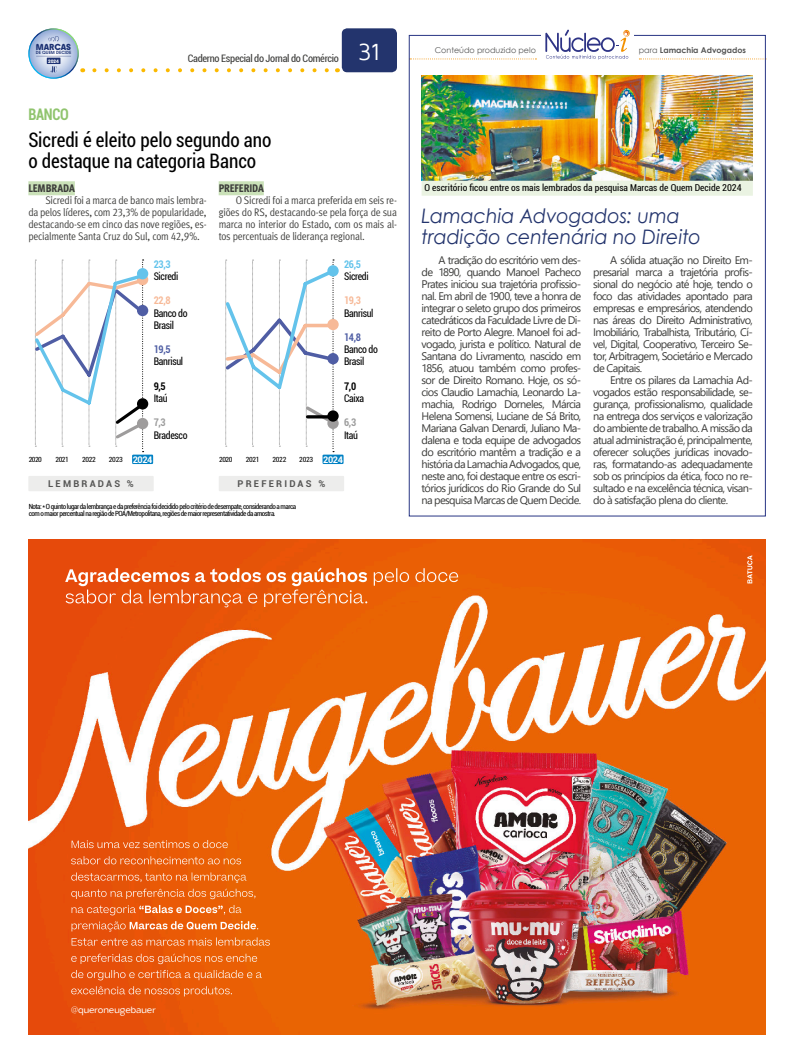
<style>
.page{position:relative;width:794px;height:1063px;background:#fff}
.page>*{position:absolute;margin:0;border:0;box-sizing:border-box;transform-origin:0 0}
.t1{font:24px "Maven Pro";color:#fff}
.Matéria_3_2{font:condensed 20px "Roboto";letter-spacing:-.005em;color:#000;scale:.95 1}
.Matéria_3_2-2{font:italic 20px/21px "Century Gothic";letter-spacing:-.005em;color:#23346d;scale:.95 1}
.CARTOLA{font:700 condensed 16px "Roboto";letter-spacing:-.02em;color:#90c46e;scale:.9 1}
.TEXTO{font:11px/12px "Segoe UI";letter-spacing:-.055em;color:#3c3c3a;text-align:justify}
.TEXTO-2{font:11px/12px "Meta Cond Normal LF";letter-spacing:-.02em;color:#3c3c3a;text-align:justify}
.TEXTO-3{font:800 11px "Meta Cond";letter-spacing:-.01em;color:#3c3c3a}
.t2{font:condensed 10.5px/12.2px "Roboto";letter-spacing:-.03em;color:#000;scale:.93 1}
.t3{font:700 condensed 10.5px "Roboto";color:#62c3eb;scale:.93 1}
.t4{font:700 condensed 10.5px "Roboto";color:#f7b997;scale:.93 1}
.t5{font:700 condensed 10.5px "Roboto";color:#4f5ea4;scale:.93 1}
.t6{font:700 condensed 10.5px "Roboto";color:#000;scale:.93 1}
.t7{font:700 condensed 10.5px "Roboto";color:#9c9c9c;scale:.93 1}
.Titulo_tabela{font:condensed 10.3px "Roboto";letter-spacing:-.03em;color:#3c3c3a}
.Legenda{font:condensed 9.5px "Roboto";color:#000}
.t8{font:700 9.4px "Roboto";letter-spacing:.235em;color:#565655}
.t9{font:9.1px "Laro Soft";color:#fff}
.t10{font:700 9.1px "Roboto";letter-spacing:-.045em;color:#fff}
.t11{font:900 8.7px "Youth Trial";letter-spacing:-.01em;color:#1c3173}
.t12{font:8px "Century Gothic";color:#565655}
.t13{font:700 8px "Century Gothic";color:#565655}
.t14{font:condensed 7.1px/7.1px "Roboto";letter-spacing:-.065em;color:#000}
.t15{font:700 4.8px "Youth Trial";color:#fff}
.t16{font:500 4.5px "Youth Trial";color:#1c3173}
.s1{font-weight:400}
</style>
<div class="page">
<div style="left:342px;top:28px;width:55px;height:44px;background:#23346d;border-radius:5px"></div>
<svg style="left:94px;top:68px;width:235px;height:4px"></svg>
<svg style="left:28px;top:28px;width:55px;height:51px"></svg>
<svg style="left:411px;top:58px;width:125px;height:1px"></svg>
<svg style="left:639px;top:58px;width:127px;height:1px"></svg>
<svg style="left:545px;top:30px;width:83px;height:30px"></svg>
<img style="left:421px;top:75px;width:332px;height:105px">
<div style="left:421px;top:181px;width:332px;height:15px;background:#eaf3e2"></div>
<div style="left:327px;top:418px;width:12px;height:11px;background:#9e9c9c;border-radius:50%"></div>
<div style="left:28px;top:476px;width:126px;height:15px;background:#ededec"></div>
<div style="left:219px;top:476px;width:125px;height:15px;background:#ededec"></div>
<div style="left:132px;top:455px;width:21px;height:9px;background:#0081c4"></div>
<div style="left:322px;top:455px;width:21px;height:9px;background:#0081c4"></div>
<div style="left:137px;top:418px;width:11px;height:11px;background:#9e9c9c;border-radius:50%"></div>
<svg style="left:327px;top:265px;width:12px;height:12px"></svg>
<div style="left:137px;top:305px;width:11px;height:11px;background:#4f5da4;border-radius:50%"></div>
<svg style="left:137px;top:398px;width:11px;height:12px"></svg>
<svg style="left:327px;top:319px;width:12px;height:11px"></svg>
<svg style="left:327px;top:410px;width:12px;height:12px"></svg>
<svg style="left:327px;top:353px;width:12px;height:11px"></svg>
<div style="left:137px;top:268px;width:11px;height:11px;background:#64c3eb;border-radius:50%"></div>
<svg style="left:35px;top:259px;width:111px;height:193px"></svg>
<svg style="left:225px;top:259px;width:111px;height:193px"></svg>
<div style="left:28px;top:181px;width:47px;height:14px;background:#cae1b8"></div>
<div style="left:219px;top:181px;width:45px;height:14px;background:#cae1b8"></div>
<img style="left:28px;top:540px;width:737px;height:495px">
<svg style="left:747px;top:555px;width:5px;height:28px"></svg>
<svg style="left:65px;top:568px;width:393px;height:39px;background:#eb7331"></svg>
<svg style="left:71px;top:986px;width:161px;height:10px;background:#eb7030"></svg>
<svg style="left:71px;top:970px;width:191px;height:10px;background:#eb722f"></svg>
<svg style="left:71px;top:954px;width:186px;height:10px;background:#eb722f"></svg>
<svg style="left:72px;top:921px;width:198px;height:25px;background:#eb732e"></svg>
<svg style="left:72px;top:905px;width:169px;height:10px;background:#ec7c3e"></svg>
<svg style="left:71px;top:889px;width:184px;height:10px;background:#eb742f"></svg>
<svg style="left:71px;top:872px;width:175px;height:11px;background:#eb712b"></svg>
<svg style="left:71px;top:856px;width:170px;height:8px"></svg>
<svg style="left:72px;top:840px;width:156px;height:8px"></svg>
<p class="t11" style="left:36px;top:43px;width:37px">MARCAS</p>
<p class="t16" style="left:36px;top:51px;width:37px">DE QUEM DECIDE</p>
<p class="t15" style="left:48px;top:59px;width:13px">2024</p>
<p class="Titulo_tabela" style="left:188px;top:52px;width:153px">Caderno Especial do Jornal do Comércio</p>
<p class="t1" style="left:358px;top:39px;width:25px">31</p>
<p class="CARTOLA" style="left:28px;top:103px;width:47px">BANCO</p>
<p class="Matéria_3_2" style="left:28px;top:126px;width:257px">Sicredi é eleito pelo segundo ano</p>
<p class="Matéria_3_2" style="left:28px;top:147px;width:241px">o destaque na categoria Banco</p>
<p class="TEXTO-3" style="left:28px;top:182px;width:48px">LEMBRADA</p>
<p class="TEXTO-2" style="left:28px;top:194px;width:180px;text-indent:17px">Sicredi foi a marca de banco mais lembra&shy;da pelos líderes, com 23,3% de popularidade, destacando-se em cinco das nove regiões, es&shy;pecialmente Santa Cruz do Sul, com 42,9%.</p>
<p class="t3" style="left:154px;top:257px;width:20px">23,3</p>
<p class="t2" style="left:154px;top:270px;width:28px">Sicredi</p>
<p class="t4" style="left:154px;top:293px;width:20px">22,8</p>
<p class="t2" style="left:154px;top:306px;width:38px">Banco do<br>Brasil</p>
<p class="t5" style="left:154px;top:342px;width:20px">19,5</p>
<p class="t2" style="left:154px;top:355px;width:33px">Banrisul</p>
<p class="t6" style="left:154px;top:379px;width:14px">9,5</p>
<p class="t2" style="left:154px;top:392px;width:17px">Itaú</p>
<p class="t7" style="left:154px;top:415px;width:14px">7,3</p>
<p class="t2" style="left:154px;top:428px;width:38px">Bradesco</p>
<p class="TEXTO-3" style="left:219px;top:182px;width:47px">PREFERIDA</p>
<p class="TEXTO-2" style="left:219px;top:194px;width:180px;text-indent:17px">O Sicredi foi a marca preferida em seis re&shy;giões do RS, destacando-se pela força de sua marca no interior do Estado, com os mais al&shy;tos percentuais de liderança regional.</p>
<p class="t3" style="left:344px;top:257px;width:20px">26,5</p>
<p class="t2" style="left:344px;top:270px;width:28px">Sicredi</p>
<p class="t4" style="left:344px;top:293px;width:20px">19,3</p>
<p class="t2" style="left:344px;top:306px;width:33px">Banrisul</p>
<p class="t5" style="left:344px;top:330px;width:20px">14,8</p>
<p class="t2" style="left:344px;top:343px;width:38px">Banco do<br>Brasil</p>
<p class="t6" style="left:344px;top:379px;width:14px">7,0</p>
<p class="t2" style="left:344px;top:392px;width:23px">Caixa</p>
<p class="t7" style="left:344px;top:415px;width:14px">6,3</p>
<p class="t2" style="left:344px;top:428px;width:17px">Itaú</p>
<p class="t14" style="left:29px;top:456px;width:15px">2020</p>
<p class="t14" style="left:55px;top:456px;width:15px">2021</p>
<p class="t14" style="left:82px;top:456px;width:15px">2022</p>
<p class="t14" style="left:109px;top:456px;width:15px">2023</p>
<p class="t10" style="left:133px;top:453px;width:21px">2024</p>
<p class="t14" style="left:219px;top:456px;width:15px">2020</p>
<p class="t14" style="left:246px;top:456px;width:15px">2021</p>
<p class="t14" style="left:272px;top:456px;width:15px">2022</p>
<p class="t14" style="left:299px;top:456px;width:15px">2023</p>
<p class="t10" style="left:323px;top:453px;width:21px">2024</p>
<p class="t8" style="left:48px;top:477px;width:87px">LEMBRADAS %</p>
<p class="t8" style="left:238px;top:477px;width:89px">PREFERIDAS %</p>
<p class="t14" style="left:29px;top:502px;width:269px">Nota: * O quinto lugar da lembrança e da preferência foi decidido pelo critério de desempate, considerando a marca com o maior percentual na região de POA/Metropolitana, regiões de maior representatividade da amostra.</p>
<p class="t12" style="left:435px;top:44px;width:103px">Conteúdo produzido pelo</p>
<p class="t13" style="left:639px;top:44px;width:109px"><span class="s1">para</span> Lamachia Advogados</p>
<p class="Legenda" style="left:424px;top:181px;width:319px">O escritório ficou entre os mais lembrados da pesquisa Marcas de Quem Decide 2024</p>
<p class="Matéria_3_2-2" style="left:421px;top:205px;width:295px">Lamachia Advogados: uma tradição centenária no Direito</p>
<p class="TEXTO" style="left:421px;top:254px;width:161px;text-indent:17px">A tradição do escritório vem des&shy;de 1890, quando Manoel Pacheco Prates iniciou sua trajetória profissio&shy;nal. Em abril de 1900, teve a honra de integrar o seleto grupo dos primeiros catedráticos da Faculdade Livre de Di&shy;reito de Porto Alegre. Manoel foi ad&shy;vogado, jurista e político. Natural de Santana do Livramento, nascido em 1856, atuou também como profes&shy;sor de Direito Romano. Hoje, os só&shy;cios Claudio Lamachia, Leonardo La&shy;machia, Rodrigo Dorneles, Márcia Helena Somensi, Luciane de Sá Brito, Mariana Galvan Denardi, Juliano Ma&shy;dalena e toda equipe de advogados do escritório mantêm a tradição e a história da Lamachia Advogados, que, neste ano, foi destaque entre os escri&shy;tórios jurídicos do Rio Grande do Sul na pesquisa Marcas de Quem Decide.</p>
<p class="TEXTO" style="left:593px;top:254px;width:161px;text-indent:17px">A sólida atuação no Direito Em&shy;presarial marca a trajetória profis&shy;sional do negócio até hoje, tendo o foco das atividades apontado para empresas e empresários, atendendo nas áreas do Direito Administrativo, Imobiliário, Trabalhista, Tributário, Cí&shy;vel, Digital, Cooperativo, Terceiro Se&shy;tor, Arbitragem, Societário e Mercado de Capitais.</p>
<p class="TEXTO" style="left:593px;top:374px;width:161px;text-indent:17px">Entre os pilares da Lamachia Ad&shy;vogados estão responsabilidade, se&shy;gurança, profissionalismo, qualidade na entrega dos serviços e valorização do ambiente de trabalho. A missão da atual administração é, principalmente, oferecer soluções jurídicas inovado&shy;ras, formatando-as adequadamente sob os princípios da ética, foco no re&shy;sultado e na excelência técnica, visan&shy;do à satisfação plena do cliente.</p>
<p class="t9" style="left:71px;top:1001px;width:87px">@queroneugebauer</p>
</div>
